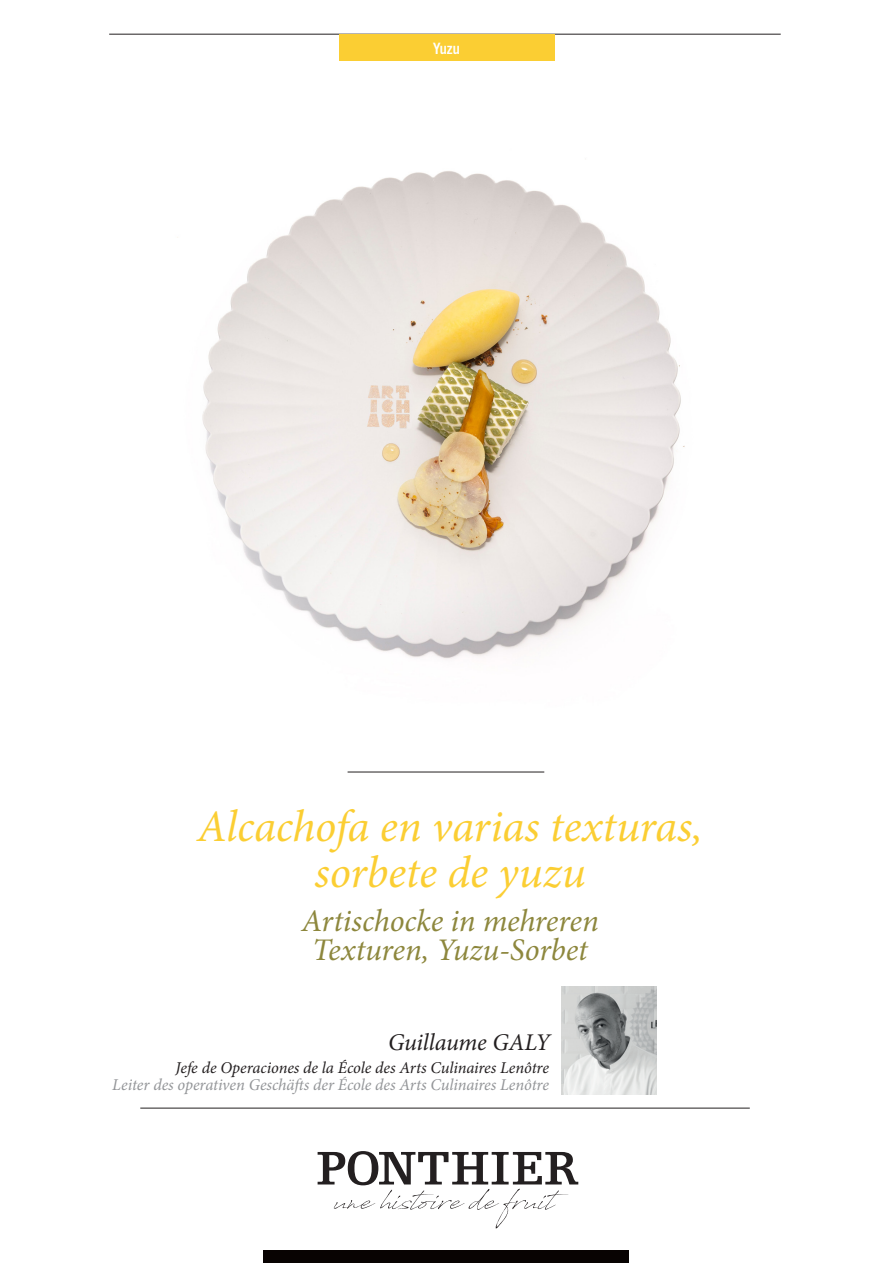
<style>
.page{position:relative;width:893px;height:1263px;background:#fff}
.page>*{position:absolute;margin:0;border:0;box-sizing:border-box;transform-origin:0 0}
.t1{font:italic 45px/46.5px "Minion Pro";letter-spacing:-.005em;color:#fbce33;text-align:center}
.t2{font:italic 31.5px/28.5px "Minion Pro";letter-spacing:-.005em;color:#8d873d;text-align:center}
.t3{font:italic 24px "Minion Pro";letter-spacing:-.005em;color:#231f20}
.t4{font:italic 16.5px "Minion Pro";letter-spacing:-.01em;color:#939598}
.t5{font:italic 16.5px "Minion Pro";letter-spacing:-.005em;color:#231f20}
.t6{font:700 condensed 15.75px "Trade Gothic Next LT Pro";color:#fff}
</style>
<div class="page">
<svg style="left:318px;top:1151px;width:260px;height:77px"></svg>
<hr style="left:109px;top:34px;width:672px;height:1px;background:#231f20">
<hr style="left:140px;top:1108px;width:610px;height:1px;background:#231f20">
<hr style="left:348px;top:772px;width:196px;height:1px;background:#231f20">
<div style="left:264px;top:1250px;width:365px;height:13px;background:#080302"></div>
<div style="left:339px;top:34px;width:216px;height:27px;background:#fbce33"></div>
<img style="left:177px;top:171px;width:508px;height:488px">
<img style="left:561px;top:986px;width:96px;height:109px">
<p class="t6" style="left:433px;top:37px;width:28px">Yuzu</p>
<p class="t1" style="left:197px;top:803px;width:507px">Alcachofa en varias texturas, sorbete de yuzu</p>
<p class="t2" style="left:301px;top:907px;width:299px">Artischocke in mehreren<br>Texturen, Yuzu-Sorbet</p>
<p class="t3" style="left:388px;top:1026px;width:163px">Guillaume GALY</p>
<p class="t5" style="left:176px;top:1057px;width:375px">Jefe de Operaciones de la École des Arts Culinaires Lenôtre</p>
<p class="t4" style="left:112px;top:1073px;width:438px">Leiter des operativen Geschäfts der École des Arts Culinaires Lenôtre</p>
</div>
